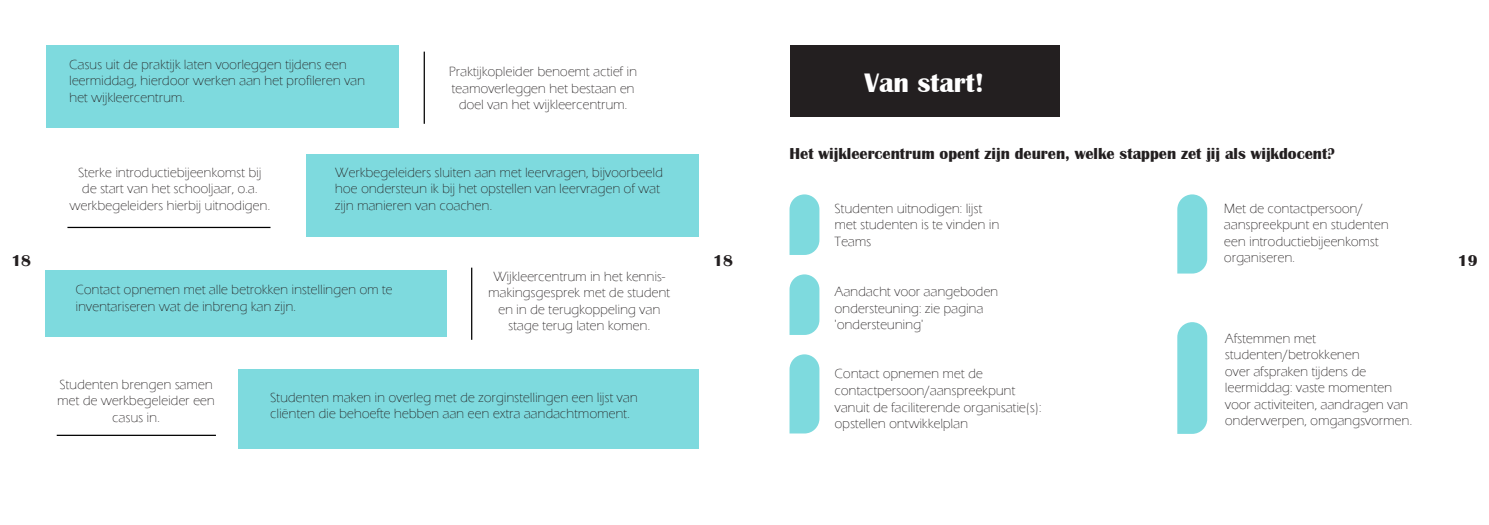
<style>
.page{position:relative;width:1489px;height:525px;background:#fff}
.page>*{position:absolute;margin:0;border:0;box-sizing:border-box;transform-origin:0 0}
.t1{font:700 27.5px "Britannic";color:#fff}
.t2{font:700 16.25px "Britannic";color:#231f20}
.t3{font:300 13.75px/16.5px "Eras ITC";color:#231f20}
</style>
<div class="page">
<div style="left:46px;top:45px;width:352px;height:82px;background:#7edade"></div>
<div style="left:46px;top:270px;width:401px;height:66px;background:#7edade"></div>
<div style="left:238px;top:369px;width:460px;height:79px;background:#7edade"></div>
<div style="left:306px;top:154px;width:392px;height:82px;background:#7edade"></div>
<hr style="left:67px;top:227px;width:203px;height:1px;background:#000">
<hr style="left:57px;top:434px;width:159px;height:1px;background:#000">
<hr style="left:423px;top:52px;width:2px;height:72px;background:#000">
<hr style="left:471px;top:267px;width:1px;height:72px;background:#000">
<div style="left:789px;top:45px;width:270px;height:71px;background:#231f20"></div>
<svg style="left:789px;top:194px;width:30px;height:61px;background:#8adde1"></svg>
<svg style="left:789px;top:274px;width:30px;height:61px;background:#8adde1"></svg>
<svg style="left:789px;top:354px;width:30px;height:79px;background:#87dce0"></svg>
<svg style="left:1177px;top:194px;width:30px;height:79px;background:#87dce0"></svg>
<svg style="left:1177px;top:322px;width:30px;height:111px;background:#84dbdf"></svg>
<p class="t3" style="left:69px;top:57px;width:298px">Casus uit de praktijk laten voorleggen tijdens een leermiddag, hierdoor werken aan het profileren van het wijkleercentrum.</p>
<p class="t3" style="left:449px;top:64px;width:190px;text-align:center">Praktijkopleider benoemt actief in teamoverleggen het bestaan en doel van het wijkleercentrum.</p>
<p class="t3" style="left:70px;top:165px;width:203px;text-align:center">Sterke introductiebijeenkomst bij de start van het schooljaar, o.a. werkbegeleiders hierbij uitnodigen.</p>
<p class="t3" style="left:335px;top:165px;width:330px">Werkbegeleiders sluiten aan met leervragen, bijvoorbeeld hoe ondersteun ik bij het opstellen van leervragen of wat zijn manieren van coachen.</p>
<p class="t2" style="left:11px;top:255px;width:21px">18</p>
<p class="t2" style="left:713px;top:255px;width:21px">18</p>
<p class="t3" style="left:76px;top:282px;width:319px">Contact opnemen met alle betrokken instellingen om te inventariseren wat de inbreng kan zijn.</p>
<p class="t3" style="left:488px;top:269px;width:184px;text-align:center">Wijkleercentrum in het kennis&shy;makingsgesprek met de student en in de terugkoppeling van stage terug laten komen.</p>
<p class="t3" style="left:58px;top:377px;width:160px;text-align:center">Studenten brengen samen met de werkbegeleider een casus in.</p>
<p class="t3" style="left:270px;top:390px;width:369px">Studenten maken in overleg met de zorginstellingen een lijst van cliënten die behoefte hebben aan een extra aandachtmoment.</p>
<h1 class="t1" style="left:864px;top:73px;width:122px">Van start!</h1>
<p class="t2" style="left:789px;top:147px;width:547px">Het wijkleercentrum opent zijn deuren, welke stappen zet jij als wijkdocent?</p>
<p class="t3" style="left:834px;top:201px;width:167px">Studenten uitnodigen: lijst met studenten is te vinden in<br>Teams</p>
<p class="t3" style="left:834px;top:284px;width:166px">Aandacht voor aangeboden ondersteuning: zie pagina 'ondersteuning'</p>
<p class="t3" style="left:834px;top:366px;width:209px">Contact opnemen met de contactpersoon/aanspreekpunt vanuit de faciliterende organisatie(s): opstellen ontwikkelplan</p>
<p class="t3" style="left:1224px;top:201px;width:167px">Met de contactpersoon/ aanspreekpunt en studenten een introductiebijeenkomst organiseren.</p>
<p class="t3" style="left:1225px;top:330px;width:189px">Afstemmen met studenten/betrokkenen<br>over afspraken tijdens de leermiddag: vaste momenten voor activiteiten, aandragen van onderwerpen, omgangsvormen.</p>
<p class="t2" style="left:1457px;top:255px;width:21px">19</p>
</div>
